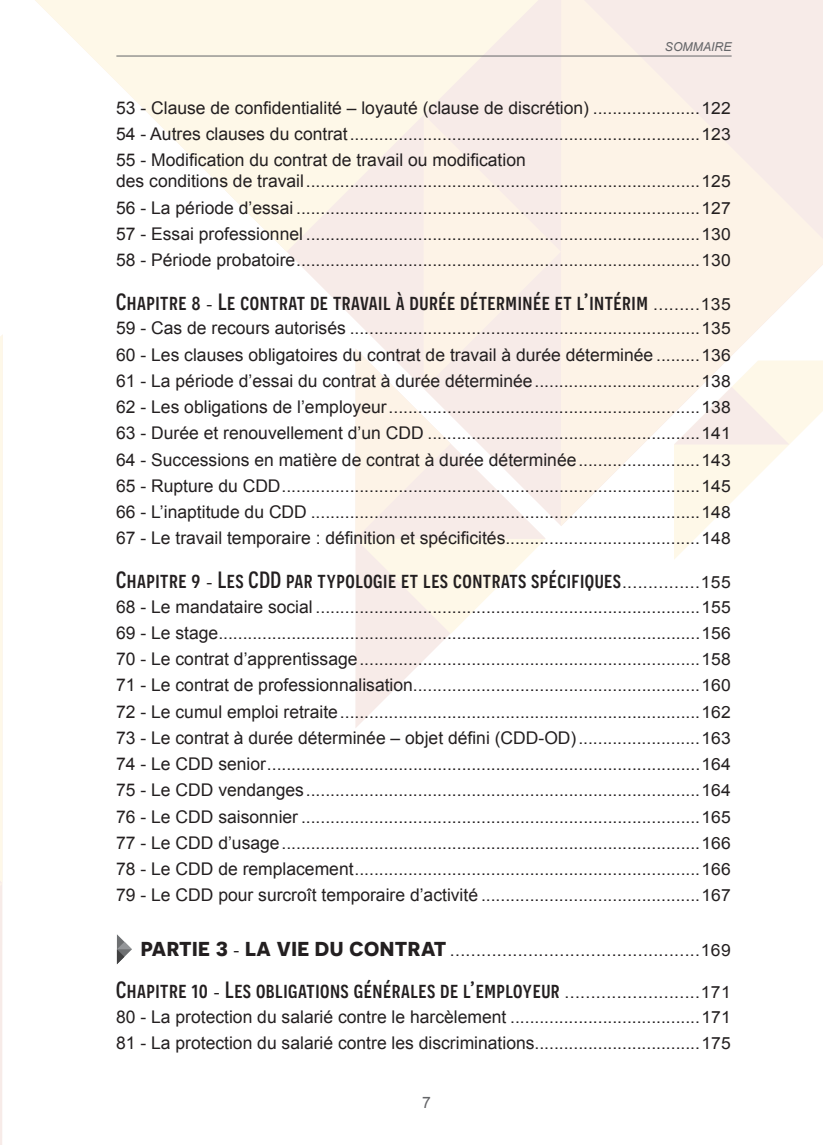
<style>
.page{position:relative;width:823px;height:1145px;background:#fff}
.page>*{position:absolute;margin:0;border:0;box-sizing:border-box;transform-origin:0 0}
.t1{font:500 23.45px "Novecentosanscondensed";letter-spacing:.02em;color:#231f20;scale:1.06 1}
.t2{font:17.5px/26.2px "Arial";color:#231f20}
.t3{font:16.8px/26.2px "Arial";color:#231f20;text-align:justify;scale:1.04 1}
.t4{font:15.75px "Arial";color:#646568}
.t5{font:italic 12.25px "Arial";color:#646568}
.s1{font-size:16.8px}
.s2{font-size:17.5px}
.s3{font-family:"Arial";font-weight:400;font-size:16.8px}
.s4{font-family:"Novecentosans";font-weight:700;font-size:20.12px}
</style>
<div class="page">
<svg style="left:287px;top:252px;width:274px;height:274px"></svg>
<svg style="left:561px;top:0;width:262px;height:526px;background:#fbf2e9"></svg>
<div style="left:423px;top:252px;width:138px;height:137px;background:#fdf3e7"></div>
<svg style="left:35px;top:0;width:526px;height:252px;fill:#fef8e8"></svg>
<svg style="left:674px;top:360px;width:149px;height:199px"></svg>
<svg style="left:355px;top:634px;width:95px;height:94px"></svg>
<svg style="left:355px;top:349px;width:191px;height:285px"></svg>
<hr style="left:116px;top:56px;width:615px;height:1px;background:#646568">
<svg style="left:117px;top:934px;width:15px;height:30px"></svg>
<svg style="left:0;top:335px;width:3px;height:810px;background:#fbf4ea"></svg>
<svg style="left:819px;top:0;width:4px;height:3px"></svg>
<p class="t5" style="left:665px;top:38px;width:68px">SOMMAIRE</p>
<p class="t2" style="left:116px;top:95px;width:616px">53 - Clause de confidentialité – loyauté (clause de discrétion) <span class="s1">......................122</span></p>
<p class="t3" style="left:116px;top:121px;width:592px"><span class="s2">54 - Autres clauses du contrat</span>........................................................................123</p>
<p class="t2" style="left:116px;top:147px;width:411px">55 - Modification du contrat de travail ou modification</p>
<p class="t3" style="left:116px;top:169px;width:592px"><span class="s2">des conditions de travail</span>.................................................................................125<br><span class="s2">56 - La période d’essai</span> ...................................................................................127<br><span class="s2">57 - Essai professionnel</span> .................................................................................130<br><span class="s2">58 - Période probatoire</span>...................................................................................130</p>
<h1 class="t1" style="left:116px;top:288px;width:581px">Chapitre 8 <span class="s3">-</span> Le contrat de travail à durée déterminée et l’intérim <span class="s3">.........135</span></h1>
<p class="t3" style="left:116px;top:316px;width:592px"><span class="s2">59 - Cas de recours autorisés</span> ........................................................................135</p>
<p class="t2" style="left:116px;top:342px;width:616px">60 - Les clauses obligatoires du contrat de travail à durée déterminée <span class="s1">.........136<br></span>61 - La période d’essai du contrat à durée déterminée<span class="s1">..................................138</span></p>
<p class="t3" style="left:116px;top:394px;width:592px"><span class="s2">62 - Les obligations de l’employeur</span>................................................................138<br><span class="s2">63 - Durée et renouvellement d’un CDD</span> ........................................................141</p>
<p class="t2" style="left:116px;top:447px;width:616px">64 - Successions en matière de contrat à durée déterminée<span class="s1">.........................143</span></p>
<p class="t3" style="left:116px;top:473px;width:592px"><span class="s2">65 - Rupture du CDD</span>......................................................................................145<br><span class="s2">66 - L’inaptitude du CDD</span> ................................................................................148</p>
<p class="t2" style="left:116px;top:525px;width:616px">67 - Le travail temporaire : définition et spécificités<span class="s1">........................................148</span></p>
<h1 class="t1" style="left:116px;top:567px;width:581px">Chapitre 9 <span class="s3">-</span> Les CDD par typologie et les contrats spécifiques<span class="s3">...............155</span></h1>
<p class="t3" style="left:116px;top:594px;width:592px"><span class="s2">68 - Le mandataire social</span> ...............................................................................155<br><span class="s2">69 - Le stage</span>...................................................................................................156<br><span class="s2">70 - Le contrat d’apprentissage</span>......................................................................158<br><span class="s2">71 - Le contrat de professionnalisation</span>...........................................................160<br><span class="s2">72 - Le cumul emploi retraite</span>..........................................................................162</p>
<p class="t2" style="left:116px;top:725px;width:616px">73 - Le contrat à durée déterminée – objet défini (CDD-OD)<span class="s1">.........................163</span></p>
<p class="t3" style="left:116px;top:751px;width:592px"><span class="s2">74 - Le CDD senior</span>.........................................................................................164<br><span class="s2">75 - Le CDD vendanges</span>.................................................................................164<br><span class="s2">76 - Le CDD saisonnier</span> ..................................................................................165<br><span class="s2">77 - Le CDD d’usage</span>......................................................................................166<br><span class="s2">78 - Le CDD de remplacement</span>.......................................................................166<br><span class="s2">79 - Le CDD pour surcroît temporaire d’activité</span> .............................................167</p>
<p class="t3" style="left:141px;top:938px;width:569px"><span class="s4">PARTIE 3</span> - <span class="s4">LA VIE DU CONTRAT</span> ................................................169</p>
<h1 class="t1" style="left:116px;top:977px;width:581px">Chapitre 10 <span class="s3">-</span> Les obligations générales de l’employeur <span class="s3">..........................171</span></h1>
<p class="t2" style="left:116px;top:1004px;width:616px">80 - La protection du salarié contre le harcèlement <span class="s1">.......................................171<br></span>81 - La protection du salarié contre les discriminations<span class="s1">..................................175</span></p>
<p class="t4" style="left:422px;top:1092px;width:10px">7</p>
</div>
